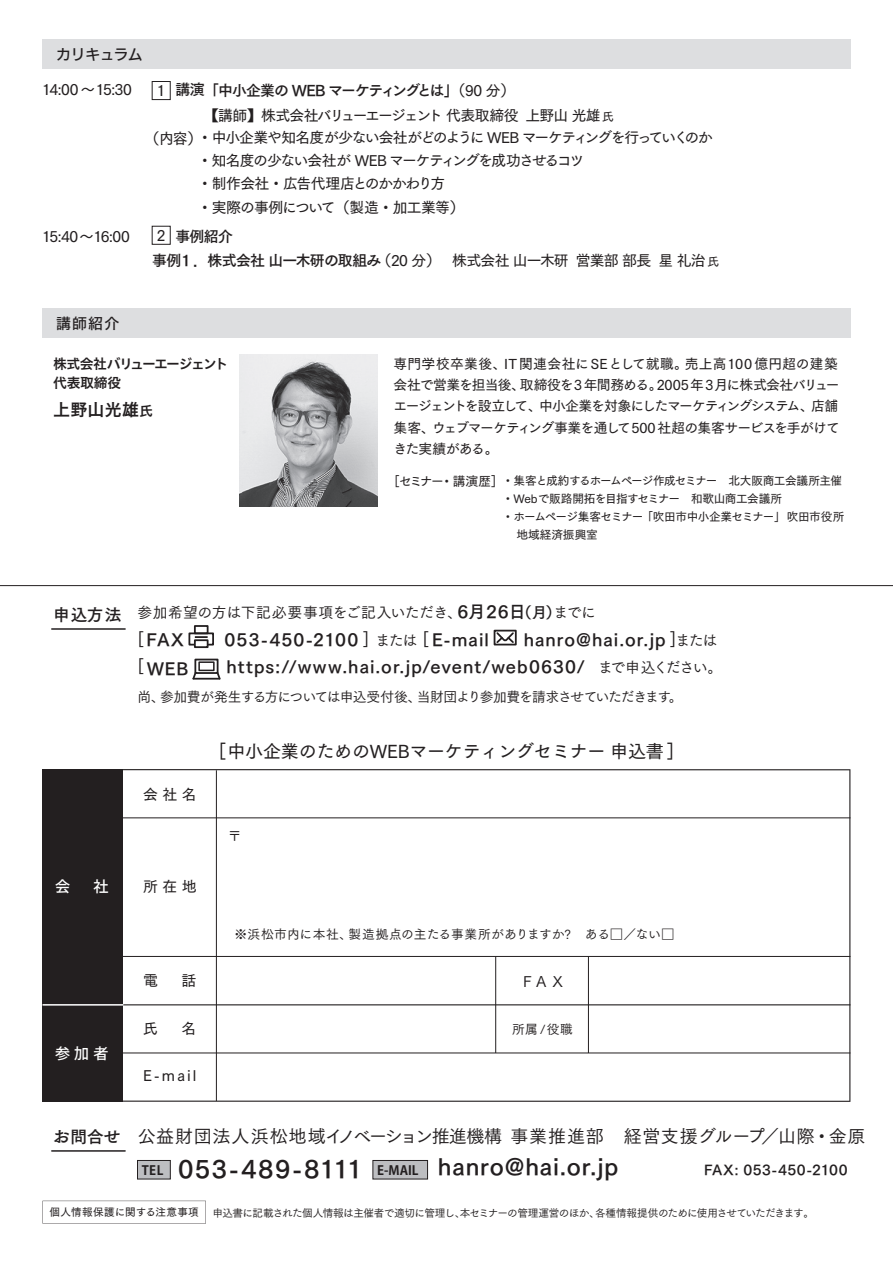
<style>
.page{position:relative;width:893px;height:1263px;background:#fff}
.page>*{position:absolute;margin:0;border:0;box-sizing:border-box;transform-origin:0 0}
.t1{font:22.5px "Tsuku Go Pro B";letter-spacing:.04em;color:#231f20}
.t2{font:18px "Tsuku Go Pro M";letter-spacing:.02em;color:#231f20}
.t3{font:18px "Tsuku Go Pro D";letter-spacing:-.015em;color:#231f20}
.t4{font:16.95px "Tsuku Go Pro B";letter-spacing:.06em;color:#231f20}
.t5{font:16.95px "Hiragino UD Sans Std W6";letter-spacing:.015em;color:#231f20}
.t6{font:16.65px "Tsuku Go Pro B";color:#231f20}
.t7{font:500 15px "Koz Go Pr 6 N";color:#fff}
.t8{font:15px "Tsuku Go Pro M";color:#231f20}
.t9{font:14.85px/23.4px "Tsuku Go Pro D";letter-spacing:-.095em;color:#231f20}
.t10{font:14.85px "Tsuku Go Pro D";letter-spacing:-.075em;color:#231f20}
.t11{font:14.85px "Tsuku Go Pro D";letter-spacing:-.055em;color:#231f20}
.t12{font:14.85px "Tsuku Go Pro M";letter-spacing:-.02em;color:#231f20}
.t13{font:14.85px "Tsuku Go Pro B";letter-spacing:-.07em;color:#231f20}
.t14{font:14.85px "Hiragino UD Sans F Std N W5";letter-spacing:-.01em;color:#231f20}
.t15{font:13.8px/21.3px "Tsuku Go Pro D";letter-spacing:-.055em;color:#231f20}
.t16{font:13.8px "Tsuku Go Pro M";letter-spacing:-.075em;color:#231f20}
.t17{font:13.8px/18.1px "Hiragino UD Sans Std W6";letter-spacing:-.085em;color:#231f20}
.t18{font:13.8px "Tsuku Go Pro B";letter-spacing:.03em;color:#231f20}
.t19{font:13.8px "Koz Go Pr 6 N";color:#231f20}
.t20{font:12.75px "Tsuku Go Pro M";letter-spacing:.01em;color:#231f20}
.t21{font:11.7px/18.3px "Tsuku Go Pro D";letter-spacing:-.045em;color:#231f20}
.t22{font:10.65px "Tsuku Go Pro M";letter-spacing:-.06em;color:#231f20}
.t23{font:10.65px "Tsuku Go Pro D";letter-spacing:.01em;color:#231f20}
.s1{font-family:"Tsuku Go Pro D"}
.s2{font-size:11.85px}
.s3{font-family:"Tsuku Go Pro B"}
.s4{font-size:13.65px}
.s5{font-size:12.75px}
.s6{font-family:"Tsuku Go Pro B";font-size:16.65px}
.s7{font-family:"Tsuku Go Pro B";font-size:16.95px}
.s8{font-family:"Tsuku Go Pro M"}
.s9{font-family:"Tsuku Go Pro M";font-size:14.85px}
.s10{font-family:"Koz Go Pr 6 N";font-weight:700;font-size:12.75px}
.s11{font-size:24px}
</style>
<div class="page">
<div style="left:137px;top:1160px;width:34px;height:19px;background:#bdbec1;border:1px solid #231f20"></div>
<div style="left:372px;top:1160px;width:56px;height:19px;background:#bdbec1;border:1px solid #231f20"></div>
<hr style="left:52px;top:1150px;width:73px;height:2px;background:#231f20">
<hr style="left:52px;top:628px;width:73px;height:2px;background:#231f20">
<div style="left:494px;top:630px;width:23px;height:15px;border:2px solid #231f20"></div>
<svg style="left:495px;top:631px;width:20px;height:14px"></svg>
<div style="left:194px;top:639px;width:15px;height:9px;border:2px solid #231f20"></div>
<div style="left:194px;top:625px;width:15px;height:9px;border:2px solid #231f20"></div>
<svg style="left:188px;top:632px;width:26px;height:14px"></svg>
<svg style="left:43px;top:1201px;width:163px;height:22px"></svg>
<svg style="left:123px;top:769px;width:727px;height:333px"></svg>
<div style="left:43px;top:769px;width:80px;height:333px;background:#231f20"></div>
<hr style="left:109px;top:817px;width:741px;height:1px;background:#231f20">
<hr style="left:109px;top:956px;width:741px;height:1px;background:#231f20">
<hr style="left:109px;top:1052px;width:741px;height:1px;background:#231f20">
<hr style="left:108px;top:1004px;width:742px;height:1px;background:#231f20">
<hr style="left:43px;top:1004px;width:80px;height:1px;background:#fff">
<hr style="left:216px;top:770px;width:1px;height:331px;background:#231f20">
<hr style="left:495px;top:956px;width:1px;height:97px;background:#231f20">
<hr style="left:588px;top:956px;width:1px;height:97px;background:#231f20">
<hr style="left:0;top:585px;width:893px;height:1px;background:#231f20">
<img style="left:240px;top:354px;width:138px;height:153px">
<div style="left:42px;top:39px;width:808px;height:30px;background:#dddee0"></div>
<div style="left:42px;top:308px;width:808px;height:30px;background:#dddee0"></div>
<div style="left:194px;top:659px;width:25px;height:15px;border:2px solid #231f20"></div>
<div style="left:198px;top:661px;width:17px;height:10px;border:2px solid #231f20"></div>
<hr style="left:193px;top:678px;width:26px;height:2px;background:#231f20">
<svg style="left:192px;top:670px;width:6px;height:10px"></svg>
<svg style="left:215px;top:671px;width:6px;height:9px"></svg>
<div style="left:152px;top:81px;width:19px;height:19px;border:1px solid #231f20"></div>
<div style="left:152px;top:226px;width:19px;height:19px;border:1px solid #231f20"></div>
<p class="t14" style="left:56px;top:43px;width:88px">カリキュラム</p>
<p class="t10" style="left:42px;top:77px;width:91px">14:00 ～15:30</p>
<p class="t10" style="left:42px;top:224px;width:89px">15:40～16:00</p>
<p class="t13" style="left:175px;top:78px;width:341px">講演「中小企業の WEB マーケティングとは」<span class="s1">（90 分）</span></p>
<p class="t10" style="left:145px;top:126px;width:59px">（内容）</p>
<p class="t10" style="left:157px;top:78px;width:10px">1</p>
<p class="t10" style="left:204px;top:103px;width:412px">【講師】株式会社バリューエージェント 代表取締役 上野山 光雄<span class="s2">氏</span></p>
<p class="t9" style="left:198px;top:124px;width:517px">・中小企業や知名度が少ない会社がどのように WEB マーケティングを行っていくのか・知名度の少ない会社が WEB マーケティングを成功させるコツ<br>・制作会社・広告代理店とのかかわり方<br>・実際の事例について（製造・加工業等）</p>
<p class="t13" style="left:175px;top:224px;width:59px">事例紹介</p>
<p class="t11" style="left:152px;top:248px;width:569px"><span class="s3">事例１．株式会社 山一木研の取組み</span>（20 分） 株式会社 山一木研 営業部 部長 星 礼治<span class="s2">氏</span></p>
<p class="t10" style="left:157px;top:223px;width:10px">2</p>
<p class="t14" style="left:56px;top:312px;width:65px">講師紹介</p>
<p class="t17" style="left:53px;top:354px;width:177px">株式会社バリューエージェント代表取締役</p>
<p class="t15" style="left:394px;top:351px;width:448px">専門学校卒業後、IT関連会社にSEとして就職。売上高100 億円超の建築会社で営業を担当後、取締役を3年間務める。2005年3月に株式会社バリューエージェントを設立して、中小企業を対象にしたマーケティングシステム、店舗集客、ウェブマーケティング事業を通して500 社超の集客サービスを手がけてきた実績がある。</p>
<p class="t5" style="left:53px;top:397px;width:102px">上野山光雄<span class="s4">氏</span></p>
<p class="t21" style="left:502px;top:470px;width:344px;text-indent:-115px"><span class="s5">［セミナー・講演歴］</span>・集客と成約するホームページ作成セミナー　北大阪商工会議所主催・Webで販路開拓を目指すセミナー　和歌山商工会議所<br>・ホームページ集客セミナー「吹田市中小企業セミナー」吹田市役所　地域経済振興室</p>
<p class="t12" style="left:53px;top:600px;width:544px"><span class="s6">申込方法</span> 参加希望の方は下記必要事項をご記入いただき、<span class="s7">6月26日</span><span class="s3">（月）</span>までに</p>
<p class="t4" style="left:138px;top:624px;width:48px"><span class="s8">[</span>FAX</p>
<p class="t4" style="left:225px;top:624px;width:266px">053-450-2100 <span class="s8">]</span> <span class="s9">または</span> <span class="s8">[</span> E-mail</p>
<p class="t4" style="left:524px;top:624px;width:195px">hanro@hai.or.jp <span class="s8">]</span><span class="s9">または</span></p>
<p class="t4" style="left:138px;top:654px;width:52px"><sup>[</sup>WEB</p>
<p class="t4" style="left:226px;top:652px;width:497px">https://www.hai.or.jp/event/web0630/ <span class="s9">まで申込ください。</span></p>
<p class="t16" style="left:138px;top:685px;width:547px">尚、参加費が発生する方については申込受付後、当財団より参加費を請求させていただきます。</p>
<p class="t7" style="left:55px;top:878px;width:16px">会</p>
<p class="t7" style="left:93px;top:878px;width:16px">社</p>
<p class="t7" style="left:55px;top:1045px;width:55px">参加者</p>
<p class="t6" style="left:53px;top:1122px;width:69px">お問合せ</p>
<p class="t10" style="left:143px;top:782px;width:55px">会社名</p>
<p class="t10" style="left:143px;top:874px;width:55px">所在地</p>
<h2 class="t3" style="left:208px;top:736px;width:478px">［中小企業のためのWEBマーケティングセミナー 申込書］</h2>
<p class="t19" style="left:228px;top:828px;width:15px">〒</p>
<p class="t20" style="left:235px;top:923px;width:441px">※浜松市内に本社、製造拠点の主たる事業所がありますか? ある□／ない□</p>
<p class="t10" style="left:143px;top:968px;width:55px">電　話</p>
<p class="t8" style="left:523px;top:969px;width:41px">FAX</p>
<p class="t10" style="left:143px;top:1016px;width:55px">氏　名</p>
<p class="t20" style="left:512px;top:1019px;width:62px">所属 /役職</p>
<p class="t10" style="left:143px;top:1063px;width:55px">E-mail</p>
<h2 class="t2" style="left:138px;top:1121px;width:729px">公益財団法人浜松地域イノベーション推進機構事業推進部　経営支援グループ／山際・金原</h2>
<h1 class="t1" style="left:142px;top:1147px;width:478px"><span class="s10">TEL</span> <span class="s11">053-489-8111</span> <span class="s10">E-MAIL</span> hanro@hai.or.jp</h1>
<p class="t18" style="left:704px;top:1157px;width:145px">FAX: 053-450-2100</p>
<p class="t23" style="left:49px;top:1203px;width:151px">個人情報保護に関する注意事項</p>
<p class="t22" style="left:212px;top:1204px;width:603px">申込書に記載された個人情報は主催者で適切に管理し、本セミナーの管理運営のほか、各種情報提供のために使用させていただきます。</p>
</div>
